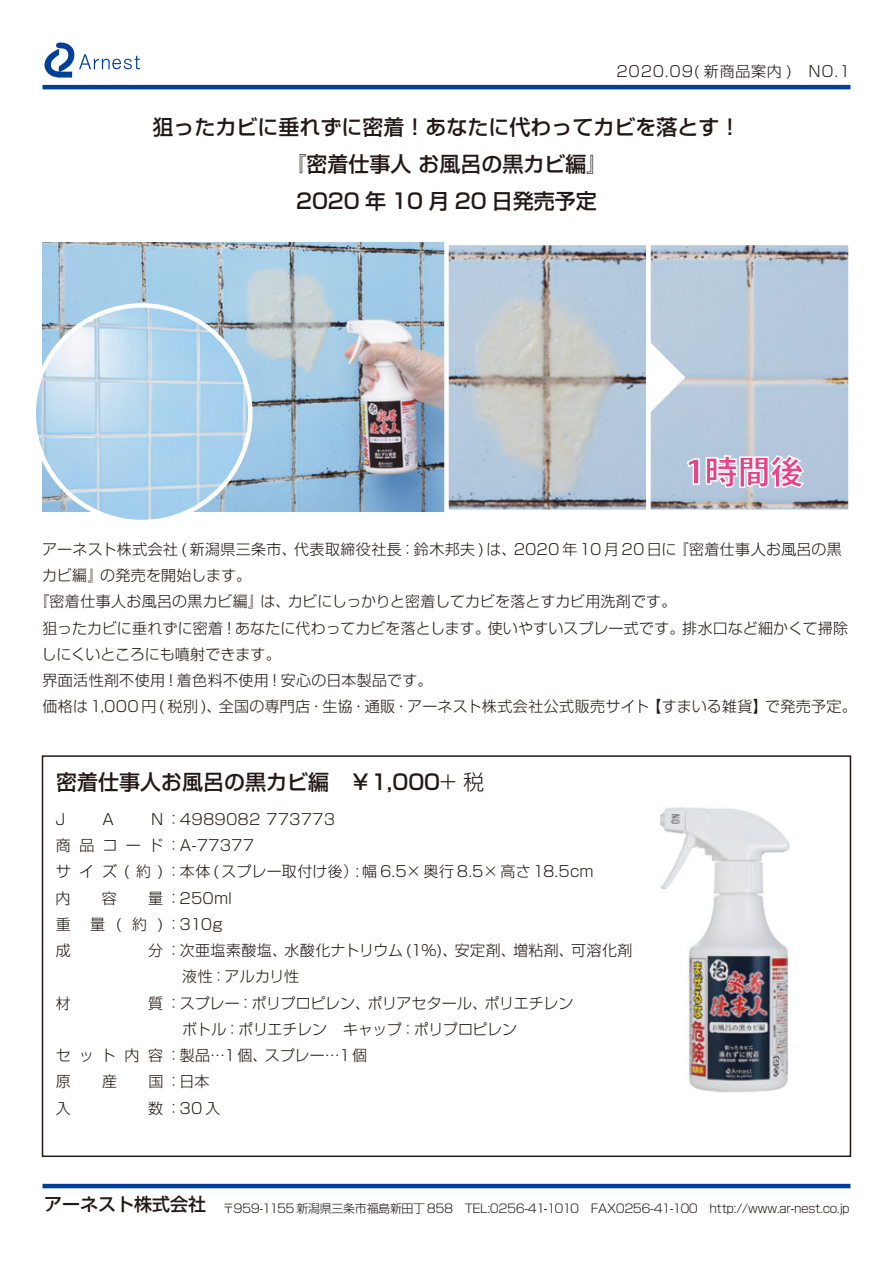
<style>
.page{position:relative;width:893px;height:1263px;background:#fff}
.page>*{position:absolute;margin:0;border:0;box-sizing:border-box;transform-origin:0 0}
.t1{font:800 33px "Koz Go Pro";color:#e84388}
.t2{font:500 21px/36.8px "Shin Go Pro";color:#221815;text-align:center}
.t3{font:300 15px/26.2px "Shin Go Pro";letter-spacing:.015em;color:#221815}
.t4{font:300 15px "Shin Go Pro";letter-spacing:-.005em;color:#221815}
.t5{font:300 15px "Shin Go Pro";letter-spacing:-.02em;color:#221815}
.t6{font:300 15px/26.2px "Shin Go Pro";letter-spacing:.12em;color:#221815}
.t7{font:300 15px "Shin Go Pro";letter-spacing:.05em;color:#221815}
.t8{font:300 12px "Shin Go Pro";letter-spacing:-.04em;color:#221815}
.s1{font-weight:300}
.s2{font-weight:500;font-size:18px}
</style>
<div class="page">
<img style="left:660px;top:807px;width:130px;height:286px">
<img style="left:43px;top:243px;width:805px;height:269px">
<div style="left:444px;top:241px;width:207px;height:273px;border:4px solid #fff"></div>
<div style="left:646px;top:241px;width:207px;height:273px;border:4px solid #fff"></div>
<img style="left:34px;top:305px;width:216px;height:217px;border-radius:108px">
<svg style="left:648px;top:341px;width:37px;height:73px"></svg>
<svg style="left:686px;top:454px;width:120px;height:35px"></svg>
<div style="left:42px;top:755px;width:809px;height:402px;border:2px solid #221815"></div>
<svg style="left:44px;top:42px;width:96px;height:36px"></svg>
<hr style="left:43px;top:85px;width:807px;height:4px;background:#003f98">
<hr style="left:43px;top:1184px;width:807px;height:4px;background:#003f98">
<p class="t7" style="left:616px;top:59px;width:236px">2020.09( 新商品案内 )　NO.1</p>
<h2 class="t2" style="left:152px;top:107px;width:590px">狙ったカビに垂れずに密着！あなたに代わってカビを落とす！『密着仕事人 お風呂の黒カビ編』<br>2020 年 10 月 20 日発売予定</h2>
<h1 class="t1" style="left:685px;top:450px;width:120px">1時間後</h1>
<p class="t3" style="left:42px;top:534px;width:801px">アーネスト株式会社 ( 新潟県三条市、代表取締役社長：鈴木邦夫 )は、2020 年10 月20日に『密着仕事人お風呂の黒</p>
<p class="t3" style="left:42px;top:560px;width:210px">カビ編』の発売を開始します。</p>
<p class="t3" style="left:34px;top:587px;width:644px">『密着仕事人お風呂の黒カビ編』は、カビにしっかりと密着してカビを落とすカビ用洗剤です。</p>
<p class="t3" style="left:42px;top:613px;width:807px">狙ったカビに垂れずに密着！あなたに代わってカビを落とします。使いやすいスプレー式です。排水口など細かくて掃除</p>
<p class="t4" style="left:42px;top:642px;width:241px">しにくいところにも噴射できます。</p>
<p class="t3" style="left:42px;top:665px;width:392px">界面活性剤不使用！着色料不使用！安心の日本製品です。</p>
<p class="t3" style="left:42px;top:692px;width:816px">価格は1,000 円 ( 税別 )、全国の専門店・生協・通販・アーネスト株式会社公式販売サイト【すまいる雑貨】で発売予定。</p>
<h2 class="t2" style="left:56px;top:761px;width:430px">密着仕事人お風呂の黒カビ編　￥1,000<span class="s1">+ 税</span></h2>
<p class="t3" style="left:56px;top:804px;width:11px">J</p>
<p class="t3" style="left:103px;top:804px;width:13px">A</p>
<p class="t3" style="left:56px;top:804px;width:540px;text-indent:96px">N ：4989082 773773<br>商品コード：A-77377<br>サイズ ( 約 ) ：本体 ( スプレー取付け後）: 幅 6.5×奥行 8.5×高さ18.5cm内</p>
<p class="t3" style="left:102px;top:883px;width:16px">容</p>
<p class="t3" style="left:148px;top:883px;width:85px">量：250ml</p>
<p class="t3" style="left:56px;top:909px;width:16px">重</p>
<p class="t3" style="left:90px;top:909px;width:134px">量 ( 約 )：310g</p>
<p class="t3" style="left:56px;top:935px;width:16px">成</p>
<p class="t3" style="left:148px;top:935px;width:486px">分：次亜塩素酸塩、水酸化ナトリウム (1%)、安定剤、増粘剤、可溶化剤</p>
<p class="t3" style="left:56px;top:988px;width:16px">材</p>
<p class="t4" style="left:148px;top:990px;width:427px">質：スプレー：ポリプロピレン、ポリアセタール、ポリエチレン</p>
<p class="t6" style="left:56px;top:1040px;width:313px">セット内容：製品…1個、スプレー…1個原</p>
<p class="t3" style="left:182px;top:962px;width:118px">液性：アルカリ性</p>
<p class="t5" style="left:182px;top:1017px;width:337px">ボトル：ポリエチレン　キャップ：ポリプロピレン</p>
<p class="t3" style="left:102px;top:1067px;width:16px">産</p>
<p class="t3" style="left:148px;top:1067px;width:62px">国：日本</p>
<p class="t3" style="left:56px;top:1093px;width:16px">入</p>
<p class="t3" style="left:148px;top:1093px;width:74px">数：30 入</p>
<p class="t8" style="left:44px;top:1198px;width:807px"><span class="s2">アーネスト株式会社</span> 〒959-1155 新潟県三条市福島新田丁 858　TEL:0256-41-1010　FAX0256-41-100　http://www.ar-nest.co.jp</p>
</div>
